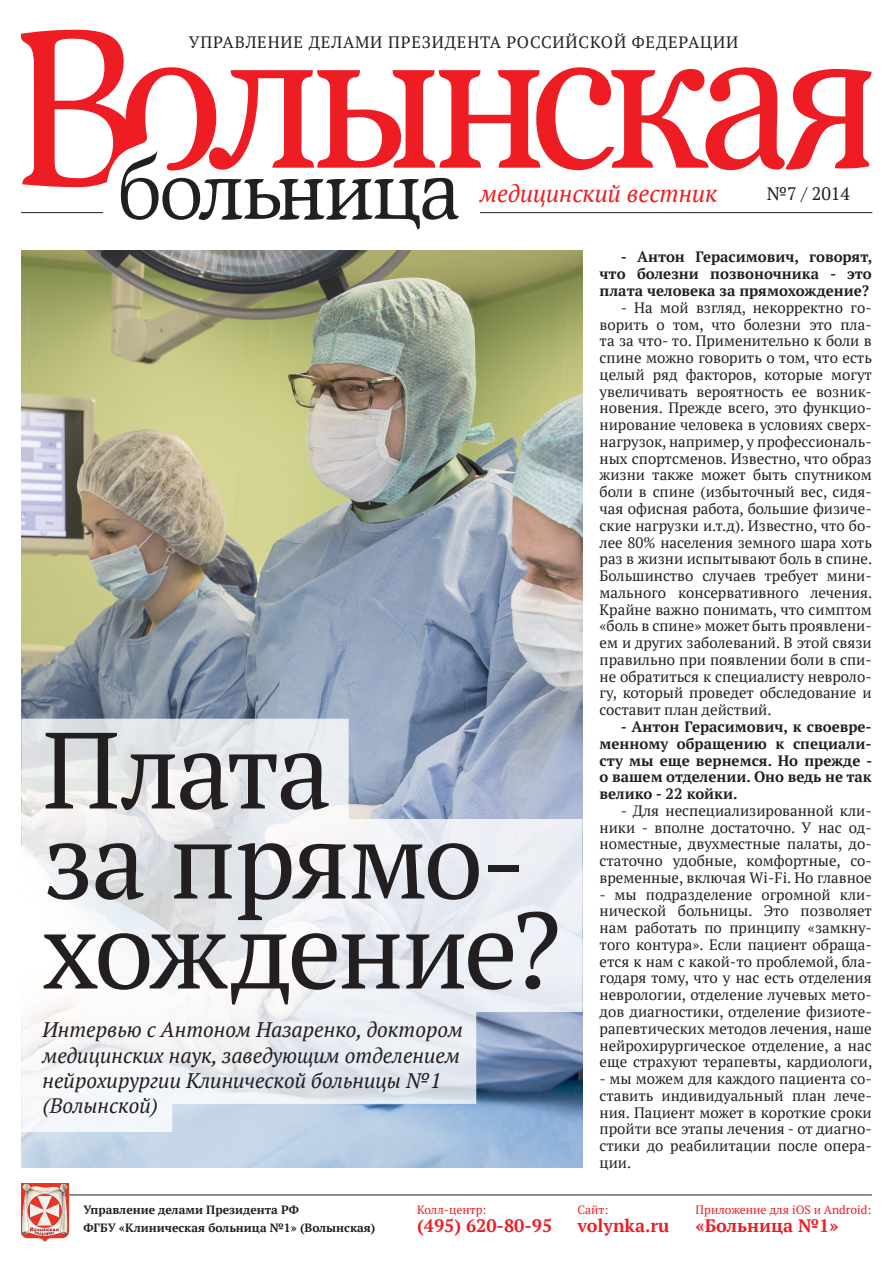
<style>
.page{position:relative;width:893px;height:1263px;background:#fff}
.page>*{position:absolute;margin:0;border:0;box-sizing:border-box;transform-origin:0 0}
.Мелкий_заголовок{font:108px/90px "PT Serif";letter-spacing:-.03em;color:#231f20}
.t1{font:italic 24px "PT Serif";color:#ee1d23}
.Мелкий_заголовок-2{font:italic 21px/25.2px "PT Serif";color:#231f20}
.Текст{font:700 18px "PT Serif";color:#ee1d23}
.t2{font:18px "PT Serif";color:#231f20}
.t3{font:16.5px "PT Serif";letter-spacing:.05em;color:#231f20}
.Текст_с_увеличенным{font:15px/16.8px "PT Serif";color:#231f20;text-align:justify}
.Текст_с_увеличенным-2{font:700 15px/16.8px "PT Serif";color:#231f20;text-align:justify}
.Текст-2{font:700 12px "PT Serif";color:#231f20}
.Текст-3{font:12px "PT Serif";color:#ee1d23}
</style>
<div class="page">
<img style="left:21px;top:251px;width:562px;height:917px">
<svg style="left:21px;top:719px;width:562px;height:413px"></svg>
<svg style="left:21px;top:30px;width:850px;height:157px"></svg>
<svg style="left:121px;top:150px;width:338px;height:80px"></svg>
<hr style="left:21px;top:212px;width:82px;height:1px;background:#231f20">
<hr style="left:480px;top:212px;width:392px;height:1px;background:#231f20">
<hr style="left:21px;top:1195px;width:851px;height:1px;background:#231f20">
<img style="left:21px;top:1184px;width:47px;height:58px">
<p class="t3" style="left:189px;top:31px;width:551px">УПРАВЛЕНИЕ ДЕЛАМИ ПРЕЗИДЕНТА РОССИЙСКОЙ ФЕДЕРАЦИИ</p>
<p class="t1" style="left:480px;top:178px;width:239px">медицинский вестник</p>
<p class="t2" style="left:767px;top:181px;width:85px">№7 / 2014</p>
<p class="Мелкий_заголовок" style="left:43px;top:724px;width:290px">Плата</p>
<p class="Мелкий_заголовок" style="left:43px;top:814px;width:520px">за прямо&shy;хождение?</p>
<p class="Мелкий_заголовок-2" style="left:43px;top:1017px;width:422px">Интервью с Антоном Назаренко, доктором медицинских наук, заведующим отделением нейрохирургии Клинической больницы №1 (Волынской)</p>
<p class="Текст-2" style="left:83px;top:1202px;width:217px">Управление делами Президента РФ</p>
<p class="Текст-2" style="left:83px;top:1220px;width:294px">ФГБУ «Клиническая больница №1» (Волынская)</p>
<p class="Текст-3" style="left:417px;top:1202px;width:71px">Колл-центр:</p>
<p class="Текст" style="left:417px;top:1214px;width:136px">(495) 620-80-95</p>
<p class="Текст_с_увеличенным-2" style="left:600px;top:248px;width:274px;text-indent:21px">- Антон Герасимович, говорят, что болезни позвоночника - это плата человека за прямохождение?</p>
<p class="Текст_с_увеличенным" style="left:600px;top:299px;width:274px;text-indent:21px">- На мой взгляд, некорректно го&shy;ворить о том, что болезни это пла&shy;та за что- то. Применительно к боли в спине можно говорить о том, что есть целый ряд факторов, которые могут увеличивать вероятность ее возник&shy;новения. Прежде всего, это функцио&shy;нирование человека в условиях сверх&shy;нагрузок, например, у профессиональ&shy;ных спортсменов. Известно, что образ жизни также может быть спутником боли в спине (избыточный вес, сидя&shy;чая офисная работа, большие физиче&shy;ские нагрузки и.т.д). Известно, что бо&shy;лее 80% населения земного шара хоть раз в жизни испытывают боль в спине.<br>Большинство случаев требует мини&shy;мального консервативного лечения.<br>Крайне важно понимать, что симптом «боль в спине» может быть проявлени&shy;ем и других заболеваний. В этой связи правильно при появлении боли в спи&shy;не обратиться к специалисту невроло&shy;гу, который проведет обследование и составит план действий.</p>
<p class="Текст_с_увеличенным-2" style="left:600px;top:718px;width:274px;text-indent:21px">- Антон Герасимович, к своевре&shy;менному обращению к специали&shy;сту мы еще вернемся. Но прежде - о вашем отделении. Оно ведь не так велико - 22 койки.</p>
<p class="Текст_с_увеличенным" style="left:600px;top:802px;width:274px;text-indent:21px">- Для неспециализированной кли&shy;ники - вполне достаточно. У нас од&shy;номестные, двухместные палаты, до&shy;статочно удобные, комфортные, со&shy;временные, включая Wi-Fi. Но главное</p>
<p class="Текст_с_увеличенным" style="left:600px;top:886px;width:274px">- мы подразделение огромной кли&shy;нической больницы. Это позволяет нам работать по принципу «замкну&shy;того контура». Если пациент обраща&shy;ется к нам с какой-то проблемой, бла&shy;годаря тому, что у нас есть отделения неврологии, отделение лучевых мето&shy;дов диагностики, отделение физиоте&shy;рапевтических методов лечения, наше нейрохирургическое отделение, а нас еще страхуют терапевты, кардиологи,</p>
<p class="Текст_с_увеличенным" style="left:600px;top:1070px;width:274px">- мы можем для каждого пациента со&shy;ставить индивидуальный план лече&shy;ния. Пациент может в короткие сроки пройти все этапы лечения - от диагно&shy;стики до реабилитации после опера&shy;ции.</p>
<p class="Текст-3" style="left:577px;top:1202px;width:33px">Сайт:</p>
<p class="Текст" style="left:577px;top:1214px;width:93px">volynka.ru</p>
<p class="Текст-3" style="left:696px;top:1202px;width:177px">Приложение для iOS и Android:</p>
<p class="Текст" style="left:696px;top:1214px;width:144px">«Больница №1»</p>
</div>
